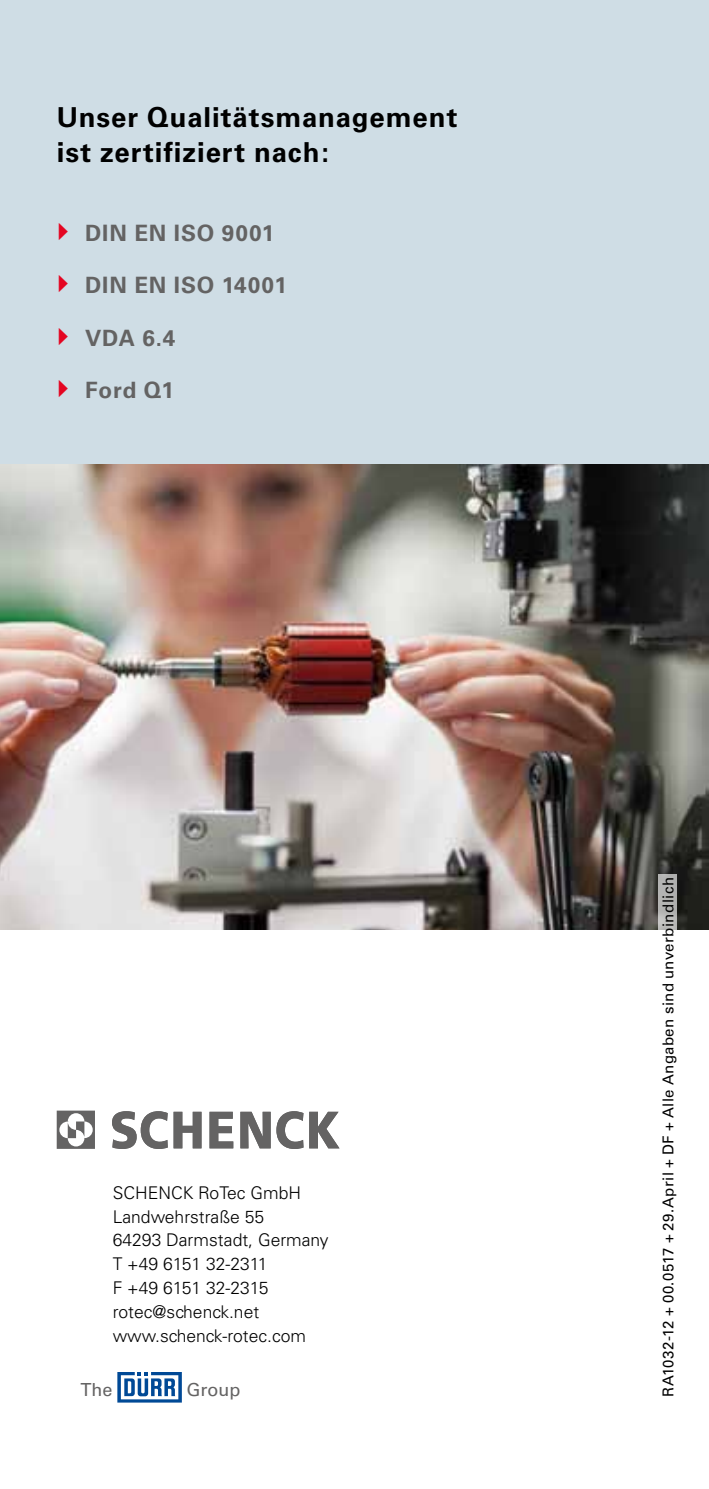
<style>
.page{position:relative;width:709px;height:1489px;background:#fff}
.page>*{position:absolute;margin:0;border:0;box-sizing:border-box;transform-origin:0 0}
.t1{font:700 27.5px/35px "Univers";letter-spacing:.035em;color:#000}
.t2{font:700 22.5px "Univers";letter-spacing:.04em;color:#646363}
.t3{font:18px "Univers";color:#646363}
.t4{font:300 17.5px/24px "Univers";color:#000}
.t5{font:15px "Univers";letter-spacing:.03em;color:#000}
.s1{color:#e40521}
</style>
<div class="page">
<svg style="left:112px;top:1111px;width:56px;height:37px"></svg>
<svg style="left:174px;top:1111px;width:27px;height:37px"></svg>
<svg style="left:209px;top:1111px;width:24px;height:37px"></svg>
<svg style="left:240px;top:1111px;width:63px;height:37px"></svg>
<svg style="left:309px;top:1111px;width:30px;height:37px"></svg>
<svg style="left:57px;top:1110px;width:38px;height:38px"></svg>
<svg style="left:117px;top:1372px;width:65px;height:30px"></svg>
<div style="left:0;top:0;width:709px;height:928px;background:#cfdde5"></div>
<img style="left:0;top:464px;width:709px;height:465px">
<svg style="left:658px;top:874px;width:19px;height:56px"></svg>
<h1 class="t1" style="left:57px;top:100px;width:402px">Unser Qualitätsmanagement ist zertifiziert nach:</h1>
<p class="t2" style="left:57px;top:220px;width:219px"><span class="s1">▶</span> DIN EN ISO 9001</p>
<p class="t2" style="left:57px;top:272px;width:232px"><span class="s1">▶</span> DIN EN ISO 14001</p>
<p class="t2" style="left:57px;top:325px;width:120px"><span class="s1">▶</span> VDA 6.4</p>
<p class="t2" style="left:57px;top:377px;width:119px"><span class="s1">▶</span> Ford Q1</p>
<p class="t4" style="left:113px;top:1180px;width:217px">SCHENCK RoTec GmbH<br>Landwehrstraße 55<br>64293 Darmstadt, Germany<br>T +49 6151 32-2311<br>F +49 6151 32-2315 rotec@schenck.net www.schenck-rotec.com</p>
<p class="t3" style="left:80px;top:1378px;width:34px">The</p>
<p class="t3" style="left:186px;top:1378px;width:55px">Group</p>
<p class="t5" style="left:659px;top:1396px;width:521px;rotate:-90deg">RA1032-12 + 00.0517 + 29.April + DF + Alle Angaben sind unverbindlich</p>
</div>
